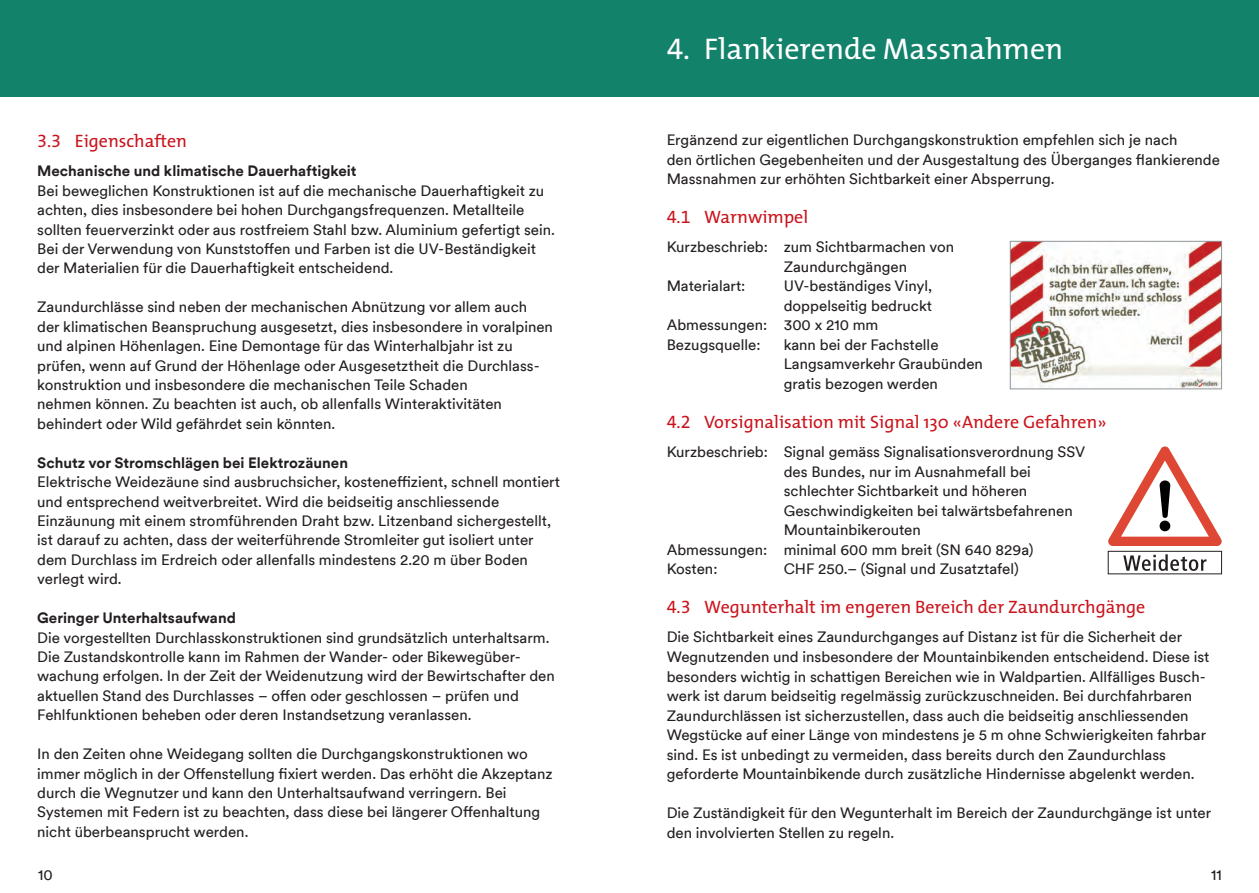
<style>
.page{position:relative;width:1259px;height:893px;background:#fff}
.page>*{position:absolute;margin:0;border:0;box-sizing:border-box;transform-origin:0 0}
.t1{font:30px "The Mix";color:#fff}
.t2{font:18px "The Mix";color:#ca141c}
.t3{font:15px/19.4px "Circulargraubuenden TT";color:#231f20}
.t4{font:700 15px "Circulargraubuenden TT";color:#231f20}
.s1{font-family:"The Mix Expert"}
</style>
<div class="page">
<div style="left:0;top:0;width:1259px;height:96px;background:#12826b"></div>
<img style="left:1012px;top:243px;width:207px;height:144px">
<div style="left:1010px;top:241px;width:211px;height:148px;border:1px solid #919499"></div>
<svg style="left:1108px;top:446px;width:113px;height:100px"></svg>
<div style="left:1108px;top:551px;width:113px;height:23px;border:1px solid #231f20"></div>
<svg style="left:1123px;top:554px;width:83px;height:17px"></svg>
<p class="t2" style="left:37px;top:126px;width:151px"><span class="s1">3.3</span> Eigenschaften</p>
<p class="t4" style="left:37px;top:161px;width:321px">Mechanische und klimatische Dauerhaftigkeit</p>
<p class="t3" style="left:37px;top:180px;width:519px">Bei beweglichen Konstruktionen ist auf die mechanische Dauerhaftigkeit zu achten, dies insbesondere bei hohen Durchgangsfrequenzen. Metallteile sollten feuerverzinkt oder aus rostfreiem Stahl bzw. Aluminium gefertigt sein.<br>Bei der Verwendung von Kunststoffen und Farben ist die UV-Beständigkeit der Materialien für die Dauerhaftigkeit entscheidend.</p>
<p class="t3" style="left:37px;top:297px;width:517px">Zaundurchlässe sind neben der mechanischen Abnützung vor allem auch der klimatischen Beanspruchung ausgesetzt, dies insbesondere in voralpinen und alpinen Höhenlagen. Eine Demontage für das Winterhalbjahr ist zu prüfen, wenn auf Grund der Höhenlage oder Ausgesetztheit die Durchlass&shy;konstruktion und insbesondere die mechanischen Teile Schaden<br>nehmen können. Zu beachten ist auch, ob allenfalls Winteraktivitäten behindert oder Wild gefährdet sein könnten.</p>
<p class="t4" style="left:37px;top:452px;width:312px">Schutz vor Stromschlägen bei Elektrozäunen</p>
<p class="t3" style="left:37px;top:471px;width:524px">Elektrische Weidezäune sind ausbruchsicher, kosteneffizient, schnell montiert und entsprechend weitverbreitet. Wird die beidseitig anschliessende Einzäunung mit einem stromführenden Draht bzw. Litzenband sichergestellt, ist darauf zu achten, dass der weiterführende Stromleiter gut isoliert unter dem Durchlass im Erdreich oder allenfalls mindestens 2.20 m über Boden verlegt wird.</p>
<p class="t4" style="left:37px;top:607px;width:200px">Geringer Unterhaltsaufwand</p>
<p class="t3" style="left:37px;top:627px;width:519px">Die vorgestellten Durchlasskonstruktionen sind grundsätzlich unterhaltsarm.<br>Die Zustandskontrolle kann im Rahmen der Wander- oder Bikewegüber&shy;wachung erfolgen. In der Zeit der Weidenutzung wird der Bewirtschafter den aktuellen Stand des Durchlasses – offen oder geschlossen – prüfen und Fehlfunktionen beheben oder deren Instandsetzung veranlassen.</p>
<p class="t3" style="left:37px;top:743px;width:517px">In den Zeiten ohne Weidegang sollten die Durchgangskonstruktionen wo immer möglich in der Offenstellung fixiert werden. Das erhöht die Akzeptanz durch die Wegnutzer und kann den Unterhaltsaufwand verringern. Bei Systemen mit Federn ist zu beachten, dass diese bei längerer Offenhaltung nicht überbeansprucht werden.</p>
<h1 class="t1" style="left:666px;top:24px;width:398px"><span class="s1">4.</span> Flankierende Massnahmen</h1>
<p class="t3" style="left:666px;top:130px;width:555px">Ergänzend zur eigentlichen Durchgangskonstruktion empfehlen sich je nach<br>den örtlichen Gegebenheiten und der Ausgestaltung des Überganges flankierende<br>Massnahmen zur erhöhten Sichtbarkeit einer Absperrung.</p>
<p class="t2" style="left:666px;top:202px;width:143px"><span class="s1">4.1</span> Warnwimpel</p>
<p class="t3" style="left:666px;top:237px;width:289px">Kurzbeschrieb: zum Sichtbarmachen von</p>
<p class="t3" style="left:783px;top:256px;width:125px">Zaundurchgängen</p>
<p class="t3" style="left:666px;top:276px;width:80px">Materialart:</p>
<p class="t3" style="left:783px;top:276px;width:150px">UV-beständiges Vinyl,</p>
<p class="t3" style="left:783px;top:295px;width:150px">doppelseitig bedruckt</p>
<p class="t3" style="left:666px;top:315px;width:213px">Abmessungen: 300 x 210 mm</p>
<p class="t3" style="left:666px;top:334px;width:95px">Bezugsquelle:</p>
<p class="t3" style="left:783px;top:334px;width:201px">kann bei der Fachstelle<br>Langsamverkehr Graubünden gratis bezogen werden</p>
<p class="t2" style="left:666px;top:407px;width:441px"><span class="s1">4.2</span> Vorsignalisation mit Signal 130 «Andere Gefahren»</p>
<p class="t3" style="left:666px;top:442px;width:420px">Kurzbeschrieb: Signal gemäss Signalisationsverordnung SSV</p>
<p class="t3" style="left:783px;top:461px;width:249px">des Bundes, nur im Ausnahmefall bei</p>
<p class="t3" style="left:783px;top:481px;width:245px">schlechter Sichtbarkeit und höheren</p>
<p class="t3" style="left:783px;top:500px;width:290px">Geschwindigkeiten bei talwärtsbefahrenen</p>
<p class="t3" style="left:783px;top:520px;width:139px">Mountainbikerouten</p>
<p class="t3" style="left:666px;top:539px;width:368px">Abmessungen: minimal 600 mm breit (SN 640 829a)</p>
<p class="t3" style="left:666px;top:559px;width:52px">Kosten:</p>
<p class="t3" style="left:783px;top:559px;width:237px">CHF 250.– (Signal und Zusatztafel)</p>
<p class="t2" style="left:666px;top:592px;width:480px"><span class="s1">4.3</span> Wegunterhalt im engeren Bereich der Zaundurchgänge</p>
<p class="t3" style="left:666px;top:627px;width:544px">Die Sichtbarkeit eines Zaundurchganges auf Distanz ist für die Sicherheit der Wegnutzenden und insbesondere der Mountainbikenden entscheidend. Diese ist besonders wichtig in schattigen Bereichen wie in Waldpartien. Allfälliges Busch&shy;werk ist darum beidseitig regelmässig zurückzuschneiden. Bei durchfahrbaren Zaundurchlässen ist sicherzustellen, dass auch die beidseitig anschliessenden Wegstücke auf einer Länge von mindestens je 5 m ohne Schwierigkeiten fahrbar sind. Es ist unbedingt zu vermeiden, dass bereits durch den Zaundurchlass geforderte Mountainbikende durch zusätzliche Hindernisse abgelenkt werden.</p>
<p class="t3" style="left:666px;top:802px;width:546px">Die Zuständigkeit für den Wegunterhalt im Bereich der Zaundurchgänge ist unter den involvierten Stellen zu regeln.</p>
<p class="t3" style="left:38px;top:864px;width:16px">10</p>
<p class="t3" style="left:1211px;top:864px;width:12px">11</p>
</div>
